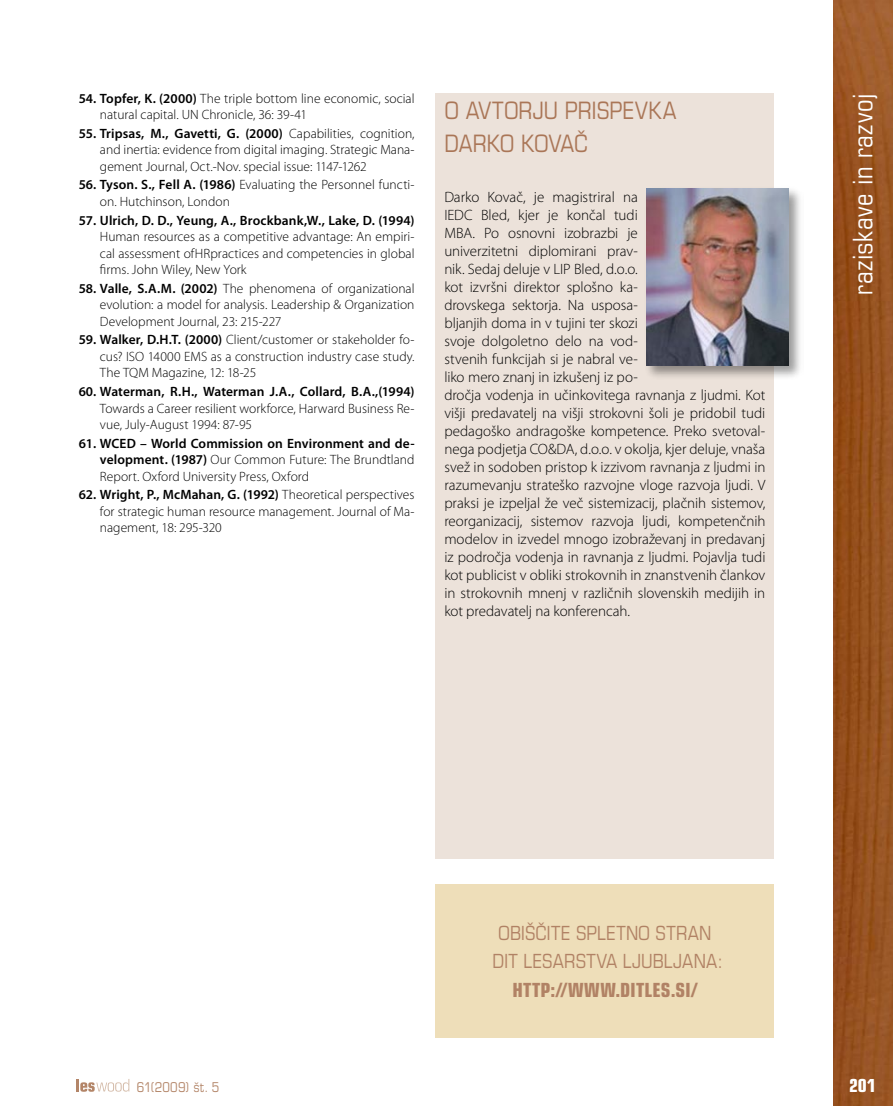
<style>
.page{position:relative;width:893px;height:1106px;background:#fff}
.page>*{position:absolute;margin:0;border:0;box-sizing:border-box;transform-origin:0 0}
.t1{font:27px "Eurostile LT Std Cond SLO";letter-spacing:.02em;color:#fff}
.t2{font:24px/32.7px "Eurostile LT Std Cond SLO";letter-spacing:-.005em;color:#aa7657}
.t3{font:19.5px "Eurostile LT Std Cond SLO";letter-spacing:.01em;color:#b18265}
.t4{font:700 19.5px "Eurostile LT Std Cond SLO";letter-spacing:.01em;color:#b18265}
.t5{font:700 18px "Eurostile LT Std Cond SLO";color:#fff}
.t6{font:300 15px/18px "Myriad Pro";letter-spacing:-.005em;color:#000}
.t7{font:300 13.5px/16.5px "Myriad Pro";color:#000;text-align:justify}
.t8{font:600 13.5px "Myriad Pro";letter-spacing:.005em;color:#000}
.t9{font:13.5px "Eurostile LT Std Cond SLO";letter-spacing:.015em;color:#b38568}
.s1{font-weight:600}
</style>
<div class="page">
<img style="left:833px;top:0;width:60px;height:1106px">
<svg style="left:77px;top:1079px;width:52px;height:12px"></svg>
<div style="left:436px;top:94px;width:338px;height:765px;background:#ece2da"></div>
<div style="left:644px;top:186px;width:160px;height:196px;background:#000;opacity:.4"></div>
<img style="left:646px;top:188px;width:143px;height:178px">
<div style="left:436px;top:884px;width:338px;height:153px;background:#eedeb9"></div>
<p class="t7" style="left:100px;top:90px;width:316px;text-indent:-21px"><span class="s1">54. Topfer, K. (2000)</span> The triple bottom line economic, social natural capital. UN Chronicle, 36: 39-41</p>
<p class="t7" style="left:100px;top:125px;width:316px;text-indent:-21px"><span class="s1">55. Tripsas, M., Gavetti, G. (2000)</span> Capabilities, cognition, and inertia: evidence from digital imaging. Strategic Mana&shy;gement Journal, Oct.-Nov. special issue: 1147-1262</p>
<p class="t7" style="left:100px;top:177px;width:316px;text-indent:-21px"><span class="s1">56. Tyson. S., Fell A. (1986)</span> Evaluating the Personnel functi&shy;on. Hutchinson, London</p>
<p class="t8" style="left:79px;top:211px;width:337px">57. Ulrich, D. D., Yeung, A., Brockbank,W., Lake, D. (1994)</p>
<p class="t7" style="left:100px;top:228px;width:316px">Human resources as a competitive advantage: An empiri&shy;cal assessment ofHRpractices and competencies in global firms. John Wiley, New York</p>
<p class="t7" style="left:100px;top:280px;width:316px;text-indent:-21px"><span class="s1">58. Valle, S.A.M. (2002)</span> The phenomena of organizational evolution: a model for analysis. Leadership &amp; Organization Development Journal, 23: 215-227</p>
<p class="t7" style="left:100px;top:331px;width:316px;text-indent:-21px"><span class="s1">59. Walker, D.H.T. (2000)</span> Client/customer or stakeholder fo&shy;cus? ISO 14000 EMS as a construction industry case study.<br>The TQM Magazine, 12: 18-25</p>
<p class="t8" style="left:79px;top:383px;width:337px">60. Waterman, R.H., Waterman J.A., Collard, B.A.,(1994)</p>
<p class="t7" style="left:100px;top:400px;width:316px">Towards a Career resilient workforce, Harward Business Re&shy;vue, July-August 1994: 87-95</p>
<p class="t7" style="left:100px;top:435px;width:316px;text-indent:-21px"><span class="s1">61. WCED – World Commission on Environment and de&shy;velopment. (1987)</span> Our Common Future: The Brundtland Report. Oxford University Press, Oxford</p>
<p class="t7" style="left:100px;top:486px;width:316px;text-indent:-21px"><span class="s1">62. Wright, P., McMahan, G. (1992)</span> Theoretical perspectives for strategic human resource management. Journal of Ma&shy;nagement, 18: 295-320</p>
<h2 class="t2" style="left:444px;top:94px;width:145px">O AVTORJ U PRISPEVKA<br>DARKO KOVAČ</h2>
<p class="t6" style="left:444px;top:187px;width:323px">Darko Kovač, je magistriral na<br>IEDC Bled, kjer je končal tudi<br>MBA. Po osnovni izobrazbi je<br>univerzitetni diplomirani prav-<br>nik. Sedaj deluje v LIP Bled, d.o.o.<br>kot izvršni direktor splošno ka-<br>drovskega sektorja. Na usposa-<br>bljanjih doma in v tujini ter skozi<br>svoje dolgoletno delo na vod-<br>stvenih funkcijah si je nabral ve-<br>liko mero znanj in izkušenj iz po-<br>dročja vodenja in učinkovitega ravnanja z ljudmi. Kot višji predavatelj na višji strokovni šoli je pridobil tudi pedagoško andragoške kompetence. Preko svetoval&shy;nega podjetja CO&amp;DA, d.o.o. v okolja, kjer deluje, vnaša svež in sodoben pristop k izzivom ravnanja z ljudmi in razumevanju strateško razvojne vloge razvoja ljudi. V praksi je izpeljal že več sistemizacij, plačnih sistemov, reorganizacij, sistemov razvoja ljudi, kompetenčnih modelov in izvedel mnogo izobraževanj in predavanj iz področja vodenja in ravnanja z ljudmi. Pojavlja tudi kot publicist v obliki strokovnih in znanstvenih člankov in strokovnih mnenj v različnih slovenskih medijih in kot predavatelj na konferencah.</p>
<h1 class="t1" style="left:847px;top:295px;width:202px;rotate:-90deg">RAZISKAVE IN RAZVOJ</h1>
<h3 class="t3" style="left:498px;top:921px;width:89px">OBIŠČITE SPLE</h3>
<h3 class="t3" style="left:616px;top:921px;width:72px">TNO STRAN</h3>
<h3 class="t3" style="left:492px;top:949px;width:43px">DIT LESARS</h3>
<h3 class="t3" style="left:586px;top:949px;width:138px">TVA LJUBLJANA :</h3>
<h3 class="t4" style="left:512px;top:978px;width:186px">HTTP://WWW.DITLES.SI/</h3>
<p class="t9" style="left:137px;top:1078px;width:84px">61(2009) ŠT. 5</p>
<h3 class="t5" style="left:849px;top:1074px;width:29px">201</h3>
</div>
